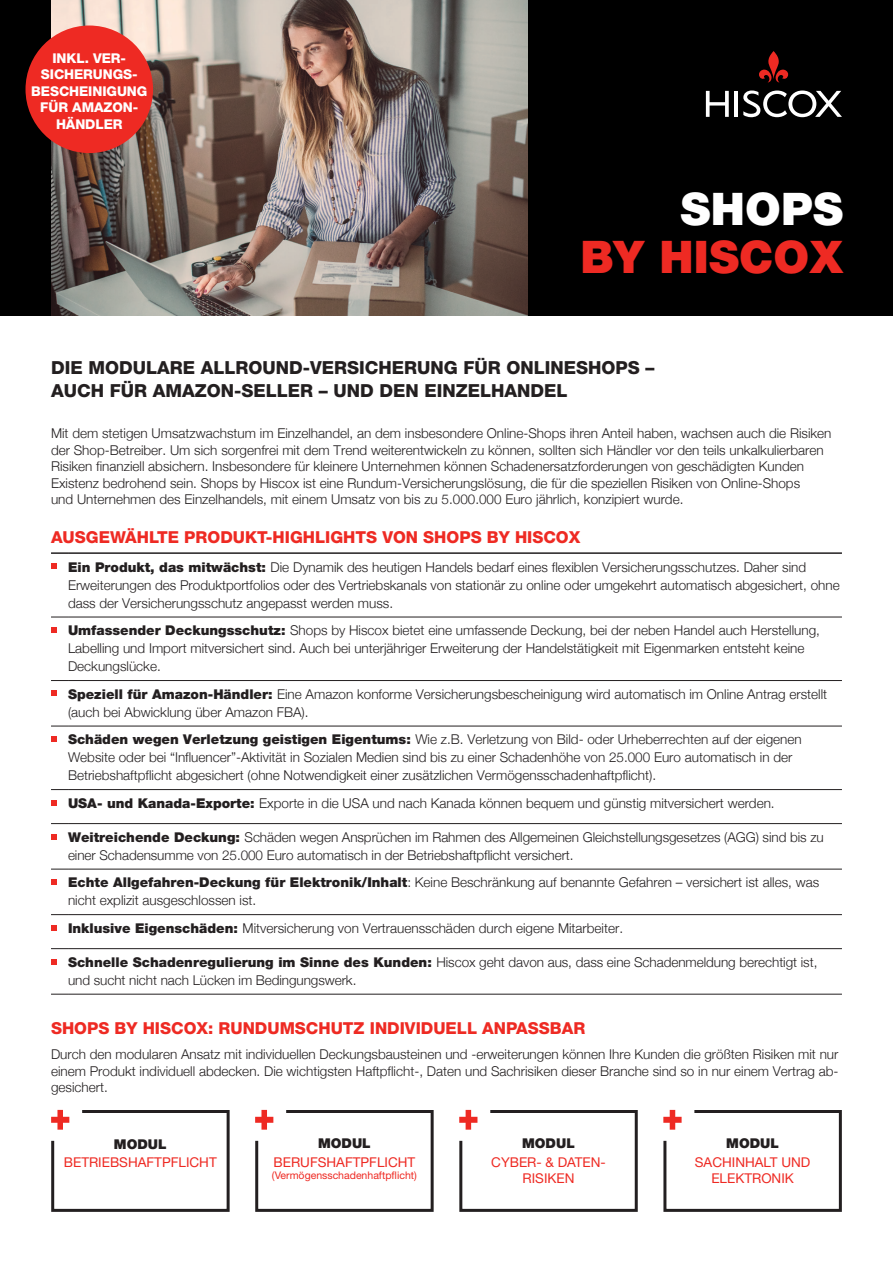
<style>
.page{position:relative;width:893px;height:1263px;background:#fff}
.page>*{position:absolute;margin:0;border:0;box-sizing:border-box;transform-origin:0 0}
.t1{font:900 45px "Helvetica Neue LT Std";letter-spacing:.005em;color:#ee2a23}
.t2{font:900 45px "Helvetica Neue LT Std";letter-spacing:.005em;color:#fff}
.t3{font:800 18px/22.5px "Helvetica Neue LT Std";color:#231f20}
.t4{font:800 16.5px "Helvetica Neue LT Std";color:#ee2a23}
.t5{font:300 13.5px/18px "Helvetica Neue";color:#231f20}
.t6{font:13.5px/16.2px "Helvetica Neue LT Std";color:#ee2a23;text-align:center}
.t7{font:800 13.5px/16.5px "Helvetica Neue LT Std";letter-spacing:-.005em;color:#fff;text-align:center}
.t8{font:900 13.5px "Helvetica Neue LT Std";color:#231f20}
.t9{font:10.5px "Helvetica Neue LT Std";color:#ee2a23}
.s1{font-family:"Helvetica Neue LT Std";font-weight:900}
</style>
<div class="page">
<svg style="left:51px;top:552px;width:17px;height:2px"></svg>
<hr style="left:68px;top:552px;width:774px;height:2px;background:#231f20">
<svg style="left:51px;top:617px;width:17px;height:1px"></svg>
<hr style="left:68px;top:617px;width:774px;height:1px;background:#231f20">
<svg style="left:51px;top:680px;width:17px;height:1px"></svg>
<hr style="left:68px;top:680px;width:774px;height:1px;background:#231f20">
<svg style="left:51px;top:726px;width:17px;height:1px"></svg>
<hr style="left:68px;top:726px;width:774px;height:1px;background:#231f20">
<svg style="left:51px;top:789px;width:17px;height:1px"></svg>
<hr style="left:68px;top:789px;width:774px;height:1px;background:#231f20">
<svg style="left:51px;top:823px;width:17px;height:1px"></svg>
<hr style="left:68px;top:823px;width:774px;height:1px;background:#231f20">
<svg style="left:51px;top:869px;width:17px;height:1px"></svg>
<hr style="left:68px;top:869px;width:774px;height:1px;background:#231f20">
<svg style="left:51px;top:914px;width:17px;height:1px"></svg>
<hr style="left:68px;top:914px;width:774px;height:1px;background:#231f20">
<svg style="left:51px;top:948px;width:17px;height:1px"></svg>
<hr style="left:68px;top:948px;width:774px;height:1px;background:#231f20">
<svg style="left:51px;top:994px;width:17px;height:1px"></svg>
<hr style="left:68px;top:994px;width:774px;height:1px;background:#231f20">
<svg style="left:51px;top:564px;width:5px;height:5px"></svg>
<svg style="left:51px;top:627px;width:5px;height:5px"></svg>
<svg style="left:51px;top:691px;width:5px;height:5px"></svg>
<svg style="left:51px;top:736px;width:5px;height:5px"></svg>
<svg style="left:51px;top:800px;width:5px;height:5px"></svg>
<svg style="left:51px;top:834px;width:5px;height:5px"></svg>
<svg style="left:51px;top:879px;width:5px;height:5px"></svg>
<svg style="left:51px;top:925px;width:5px;height:5px"></svg>
<svg style="left:51px;top:959px;width:5px;height:5px"></svg>
<svg style="left:255px;top:1109px;width:179px;height:103px"></svg>
<svg style="left:51px;top:1109px;width:179px;height:103px"></svg>
<svg style="left:459px;top:1109px;width:179px;height:103px"></svg>
<svg style="left:663px;top:1109px;width:179px;height:103px"></svg>
<div style="left:0;top:0;width:893px;height:316px;background:#000"></div>
<img style="left:51px;top:0;width:476px;height:316px">
<svg style="left:759px;top:51px;width:29px;height:31px"></svg>
<hr style="left:735px;top:91px;width:3px;height:26px;background:#fff">
<svg style="left:706px;top:91px;width:23px;height:26px"></svg>
<svg style="left:743px;top:91px;width:99px;height:26px"></svg>
<div style="left:26px;top:26px;width:127px;height:127px;background:#ee2a23;border-radius:50%"></div>
<p class="t7" style="left:31px;top:50px;width:118px">INKL. VER-<br>SICHERUNGS-<br>BESCHEINIGUNG<br>FÜR AMAZON-<br>HÄNDLER</p>
<h1 class="t2" style="left:680px;top:182px;width:164px">SHOPS</h1>
<h1 class="t1" style="left:580px;top:230px;width:264px">BY HISCOX</h1>
<h2 class="t3" style="left:51px;top:357px;width:605px">DIE MODULARE ALLROUND-VERSICHERUNG FÜR ONLINESHOPS –<br>AUCH FÜR AMAZON-SELLER – UND DEN EINZELHANDEL</h2>
<p class="t5" style="left:51px;top:424px;width:782px;line-height:16.5px">Mit dem stetigen Umsatzwachstum im Einzelhandel, an dem insbesondere Online-Shops ihren Anteil haben, wachsen auch die Risiken der Shop-Betreiber. Um sich sorgenfrei mit dem Trend weiterentwickeln zu können, sollten sich Händler vor den teils unkalkulierbaren Risiken finanziell absichern. Insbesondere für kleinere Unternehmen können Schadenersatzforderungen von geschädigten Kunden Existenz bedrohend sein. Shops by Hiscox ist eine Rundum-Versicherungslösung, die für die speziellen Risiken von Online-Shops<br>und Unternehmen des Einzelhandels, mit einem Umsatz von bis zu 5.000.000 Euro jährlich, konzipiert wurde.</p>
<p class="t4" style="left:51px;top:528px;width:531px">AUSGEWÄHLTE PRODUKT-HIGHLIGHTS VON SHOPS BY HISCOX</p>
<p class="t5" style="left:68px;top:557px;width:773px"><span class="s1">Ein Produkt, das mitwächst:</span> Die Dynamik des heutigen Handels bedarf eines flexiblen Versicherungsschutzes. Daher sind<br>Erweiterungen des Produktportfolios oder des Vertriebskanals von stationär zu online oder umgekehrt automatisch abgesichert, ohne dass der Versicherungsschutz angepasst werden muss.</p>
<p class="t5" style="left:68px;top:620px;width:753px"><span class="s1">Umfassender Deckungsschutz:</span> Shops by Hiscox bietet eine umfassende Deckung, bei der neben Handel auch Herstellung,<br>Labelling und Import mitversichert sind. Auch bei unterjähriger Erweiterung der Handelstätigkeit mit Eigenmarken entsteht keine<br>Deckungslücke.</p>
<p class="t5" style="left:68px;top:684px;width:761px"><span class="s1">Speziell für Amazon-Händler:</span> Eine Amazon konforme Versicherungsbescheinigung wird automatisch im Online Antrag erstellt (auch bei Abwicklung über Amazon FBA).</p>
<p class="t5" style="left:68px;top:729px;width:735px"><span class="s1">Schäden wegen Verletzung geistigen Eigentums:</span> Wie z.B. Verletzung von Bild- oder Urheberrechten auf der eigenen<br>Website oder bei “Influencer”-Aktivität in Sozialen Medien sind bis zu einer Schadenhöhe von 25.000 Euro automatisch in der<br>Betriebshaftpflicht abgesichert (ohne Notwendigkeit einer zusätzlichen Vermögensschadenhaftpflicht).</p>
<p class="t5" style="left:68px;top:793px;width:708px"><span class="s1">USA- und Kanada-Exporte:</span> Exporte in die USA und nach Kanada können bequem und günstig mitversichert werden.</p>
<p class="t5" style="left:68px;top:827px;width:757px"><span class="s1">Weitreichende Deckung:</span> Schäden wegen Ansprüchen im Rahmen des Allgemeinen Gleichstellungsgesetzes (AGG) sind bis zu einer Schadensumme von 25.000 Euro automatisch in der Betriebshaftpflicht versichert.</p>
<p class="t5" style="left:68px;top:872px;width:753px"><span class="s1">Echte Allgefahren-Deckung für Elektronik/Inhalt</span>: Keine Beschränkung auf benannte Gefahren – versichert ist alles, was nicht explizit ausgeschlossen ist.</p>
<p class="t5" style="left:68px;top:918px;width:557px"><span class="s1">Inklusive Eigenschäden:</span> Mitversicherung von Vertrauensschäden durch eigene Mitarbeiter.</p>
<p class="t5" style="left:68px;top:952px;width:751px"><span class="s1">Schnelle Schadenregulierung im Sinne des Kunden:</span> Hiscox geht davon aus, dass eine Schadenmeldung berechtigt ist, und sucht nicht nach Lücken im Bedingungswerk.</p>
<p class="t4" style="left:51px;top:1018px;width:536px">SHOPS BY HISCOX: RUNDUMSCHUTZ INDIVIDUELL ANPASSBAR</p>
<p class="t5" style="left:51px;top:1045px;width:789px;line-height:16.5px;text-align:justify">Durch den modularen Ansatz mit individuellen Deckungsbausteinen und -erweiterungen können Ihre Kunden die größten Risiken mit nur einem Produkt individuell abdecken. Die wichtigsten Haftpflicht-, Daten und Sachrisiken dieser Branche sind so in nur einem Vertrag ab&shy;gesichert.</p>
<p class="t8" style="left:318px;top:1135px;width:54px">MODUL</p>
<p class="t8" style="left:522px;top:1135px;width:54px">MODUL</p>
<p class="t8" style="left:726px;top:1135px;width:54px">MODUL</p>
<p class="t8" style="left:114px;top:1136px;width:54px">MODUL</p>
<p class="t6" style="left:64px;top:1154px;width:154px">BETRIEBSHAFTPFLICHT</p>
<p class="t6" style="left:274px;top:1154px;width:143px">BERUFSHAFTPFLICHT</p>
<p class="t9" style="left:272px;top:1169px;width:146px">(Vermögensschadenhaftpflicht)</p>
<p class="t6" style="left:491px;top:1153px;width:116px">CYBER- &amp; DATEN-<br>RISIKEN</p>
<p class="t6" style="left:695px;top:1153px;width:117px">SACHINHALT UND<br>ELEKTRONIK</p>
</div>
